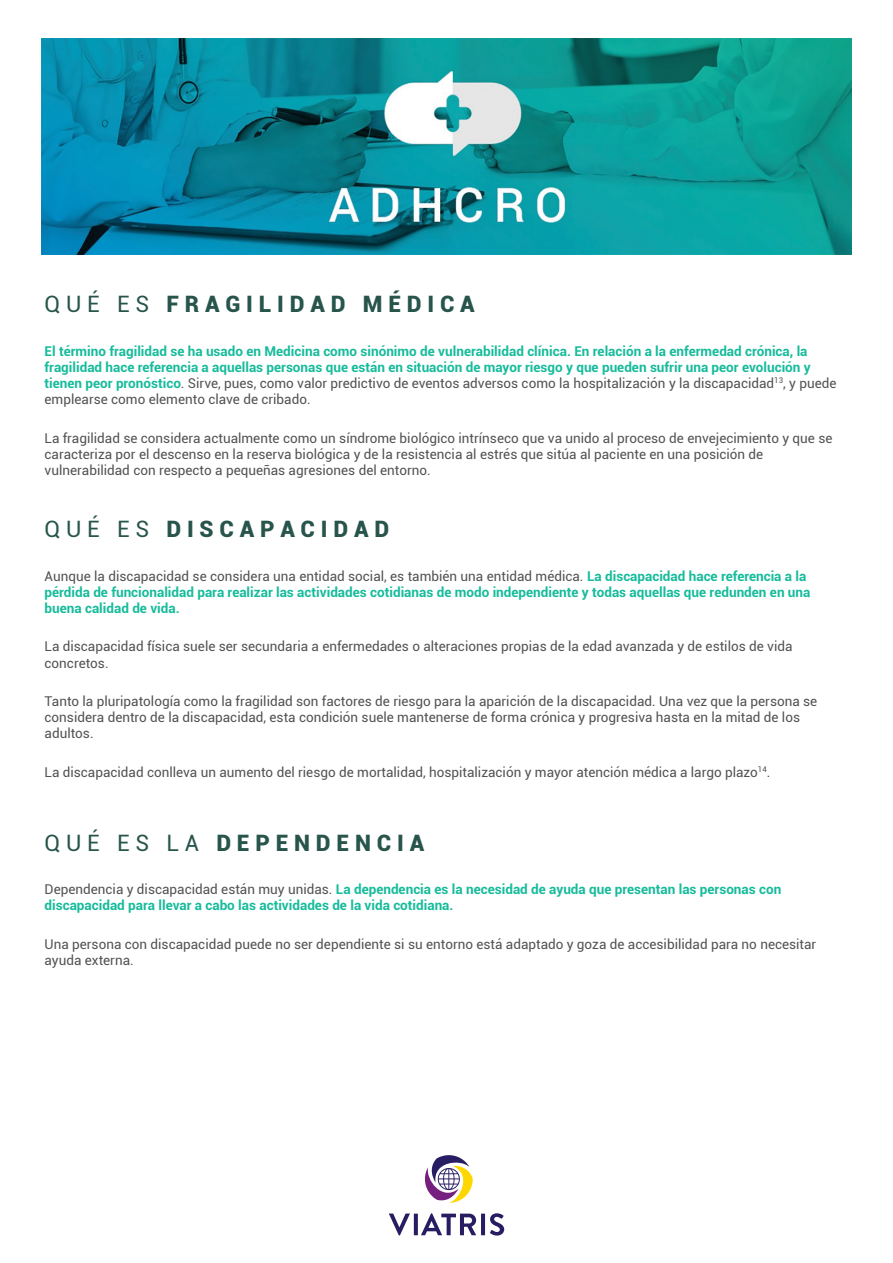
<style>
.page{position:relative;width:893px;height:1263px;background:#fff}
.page>*{position:absolute;margin:0;border:0;box-sizing:border-box;transform-origin:0 0}
.t1{font:900 22.65px "Roboto";letter-spacing:.26em;color:#27554b}
.t2{font:13.5px/16.2px "Roboto";color:#525252}
.t3{font:700 13.5px/16.2px "Roboto";color:#16bb9b}
.s1{font-weight:400}
.s2{font-weight:400;color:#525252}
</style>
<div class="page">
<svg style="left:389px;top:1213px;width:115px;height:22px"></svg>
<svg style="left:425px;top:1155px;width:48px;height:48px"></svg>
<img style="left:41px;top:38px;width:810px;height:217px">
<h1 class="t1" style="left:44px;top:288px;width:432px"><span class="s1">QUÉ ES</span> FRAGILIDAD MÉDICA</h1>
<p class="t3" style="left:45px;top:342px;width:793px">El término fragilidad se ha usado en Medicina como sinónimo de vulnerabilidad clínica. En relación a la enfermedad crónica, la fragilidad hace referencia a aquellas personas que están en situación de mayor riesgo y que pueden sufrir una peor evolución y tienen peor pronóstico<span class="s2">. Sirve, pues, como valor predictivo de eventos adversos como la hospitalización y la discapacidad</span><sup>13</sup><span class="s2">, y puede emplearse como elemento clave de cribado.</span></p>
<p class="t2" style="left:45px;top:429px;width:789px">La fragilidad se considera actualmente como un síndrome biológico intrínseco que va unido al proceso de envejecimiento y que se caracteriza por el descenso en la reserva biológica y de la resistencia al estrés que sitúa al paciente en una posición de vulnerabilidad con respecto a pequeñas agresiones del entorno.</p>
<h1 class="t1" style="left:44px;top:513px;width:346px"><span class="s1">QUÉ ES</span> DISCAPACIDAD</h1>
<p class="t3" style="left:45px;top:567px;width:767px"><span class="s2">Aunque la discapacidad se considera una entidad social, es también una entidad médica.</span> La discapacidad hace referencia a la pérdida de funcionalidad para realizar las actividades cotidianas de modo independiente y todas aquellas que redunden en una buena calidad de vida.</p>
<p class="t2" style="left:45px;top:638px;width:749px">La discapacidad física suele ser secundaria a enfermedades o alteraciones propias de la edad avanzada y de estilos de vida concretos.</p>
<p class="t2" style="left:45px;top:693px;width:774px">Tanto la pluripatología como la fragilidad son factores de riesgo para la aparición de la discapacidad. Una vez que la persona se considera dentro de la discapacidad, esta condición suele mantenerse de forma crónica y progresiva hasta en la mitad de los adultos.</p>
<p class="t2" style="left:45px;top:763px;width:727px">La discapacidad conlleva un aumento del riesgo de mortalidad, hospitalización y mayor atención médica a largo plazo<sup>14</sup>.</p>
<h1 class="t1" style="left:44px;top:826px;width:381px"><span class="s1">QUÉ ES LA</span> DEPENDENCIA</h1>
<p class="t3" style="left:45px;top:881px;width:738px"><span class="s2">Dependencia y discapacidad están muy unidas.</span> La dependencia es la necesidad de ayuda que presentan las personas con discapacidad para llevar a cabo las actividades de la vida cotidiana.</p>
<p class="t2" style="left:45px;top:935px;width:773px">Una persona con discapacidad puede no ser dependiente si su entorno está adaptado y goza de accesibilidad para no necesitar ayuda externa.</p>
</div>
